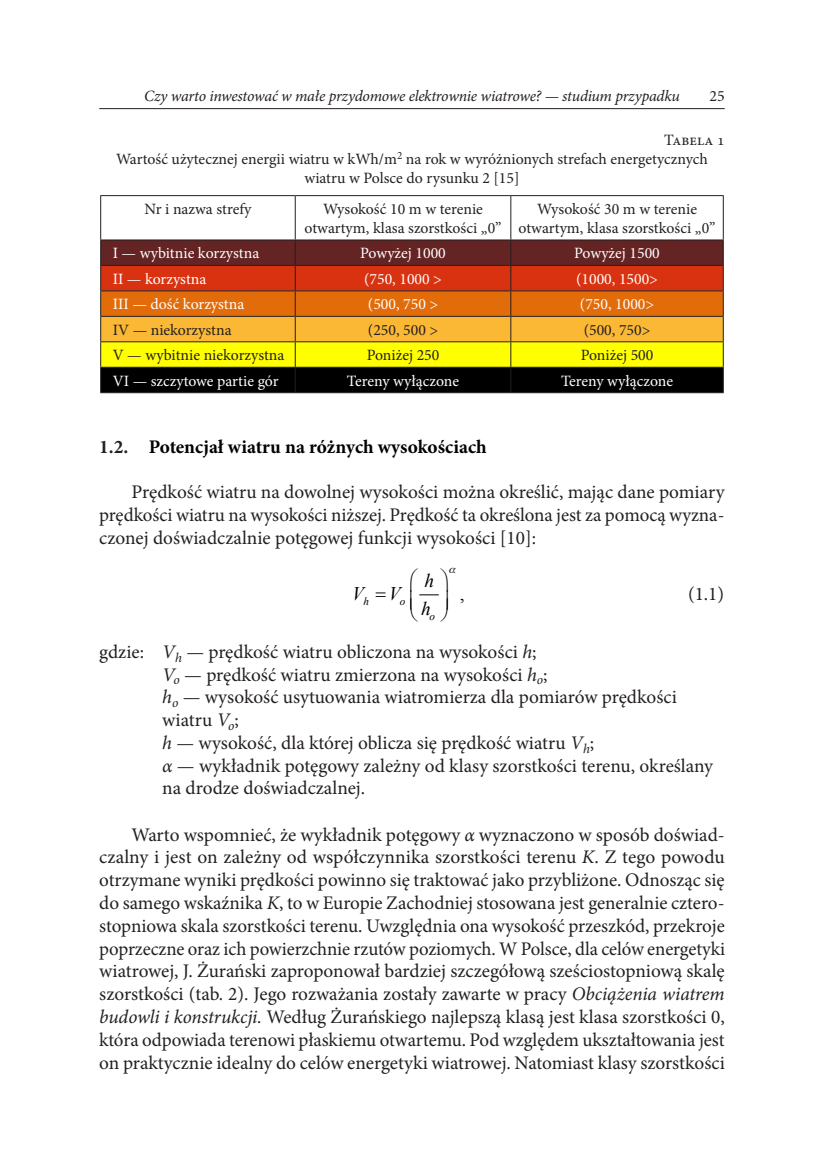
<style>
.page{position:relative;width:824px;height:1166px;background:#fff}
.page>*{position:absolute;margin:0;border:0;box-sizing:border-box;transform-origin:0 0}
.tekst_prosty{font:19.25px/22.8px "Minion Pro";color:#231f20;text-align:justify}
.gdzie{font:19.25px/22.8px "Minion Pro";color:#231f20}
.podtytuł_2{font:700 19.25px "Minion Pro";color:#000}
.rownanie{font:19.25px "Minion Pro";color:#231f20}
.t1{font:italic 19.25px "Times New Roman";color:#000}
.t2{font:19.25px "Times New Roman";color:#000}
.tabela_tekst{font:15.75px/18.9px "Minion Pro";color:#231f20;text-align:center}
.tabela_tekst-2{font:15.75px "Minion Pro";color:#fff}
.tabela_tytuł{font:15.75px/18.9px "Minion Pro";color:#231f20;text-align:center}
.t3{font:italic 15.75px "Minion Pro";letter-spacing:-.015em;color:#231f20}
.tabela_numer{font:15.75px "Minion Pro";color:#231f20}
.t4{font:italic 11.2px "Times New Roman";color:#000}
.s1{color:#231f20}
.s2{font-style:italic}
</style>
<div class="page">
<hr style="left:99px;top:108px;width:625px;height:1px;background:#231f20">
<hr style="left:100px;top:195px;width:195px;height:1px;background:#231f20">
<hr style="left:100px;top:196px;width:1px;height:43px;background:#231f20">
<hr style="left:295px;top:195px;width:216px;height:1px;background:#231f20">
<hr style="left:295px;top:196px;width:1px;height:43px;background:#231f20">
<hr style="left:511px;top:195px;width:212px;height:1px;background:#231f20">
<hr style="left:510px;top:196px;width:1px;height:43px;background:#231f20">
<hr style="left:722px;top:196px;width:1px;height:43px;background:#231f20">
<hr style="left:100px;top:239px;width:195px;height:1px;background:#231f20">
<hr style="left:295px;top:239px;width:216px;height:1px;background:#231f20">
<hr style="left:511px;top:239px;width:212px;height:1px;background:#231f20">
<svg style="left:100px;top:240px;width:623px;height:152px;background:#a96613"></svg>
<hr style="left:100px;top:392px;width:195px;height:1px;background:#231f20">
<hr style="left:295px;top:392px;width:216px;height:1px;background:#231f20">
<hr style="left:511px;top:392px;width:212px;height:1px;background:#231f20">
<svg style="left:419px;top:594px;width:20px;height:2px"></svg>
<p class="t3" style="left:144px;top:85px;width:537px">Czy warto inwestować w małe przydomowe elektrownie wiatrowe? — studium przypadku</p>
<p class="tabela_tytuł" style="left:709px;top:86px;width:17px">25</p>
<p class="tabela_numer" style="left:664px;top:130px;width:62px">Tabela 1</p>
<p class="tabela_tytuł" style="left:116px;top:150px;width:593px">Wartość użytecznej energii wiatru w kWh/m<sup>2</sup> na rok w wyróżnionych strefach energetycznych wiatru w Polsce do rysunku 2 [15]</p>
<p class="tabela_tekst" style="left:144px;top:200px;width:109px">Nr i nazwa strefy</p>
<p class="tabela_tekst" style="left:304px;top:200px;width:198px">Wysokość 10 m w terenie otwartym, klasa szorstkości „0”</p>
<p class="tabela_tekst" style="left:518px;top:200px;width:198px">Wysokość 30 m w terenie otwartym, klasa szorstkości „0”</p>
<p class="tabela_tekst-2" style="left:113px;top:243px;width:148px">I — wybitnie korzystna</p>
<p class="tabela_tekst-2" style="left:360px;top:243px;width:87px">Powyżej 1000</p>
<p class="tabela_tekst-2" style="left:574px;top:243px;width:87px">Powyżej 1500</p>
<p class="tabela_tekst-2" style="left:113px;top:268px;width:95px">II — korzystna</p>
<p class="tabela_tekst-2" style="left:364px;top:268px;width:79px">(750, 1000 &gt;</p>
<p class="tabela_tekst-2" style="left:576px;top:268px;width:83px">(1000, 1500&gt;</p>
<p class="tabela_tekst-2" style="left:113px;top:294px;width:133px">III — dość korzystna</p>
<p class="tabela_tekst-2" style="left:368px;top:294px;width:72px">(500, 750 &gt;</p>
<p class="tabela_tekst-2" style="left:580px;top:294px;width:76px">(750, 1000&gt;</p>
<p class="tabela_tekst" style="left:113px;top:320px;width:120px">IV — niekorzystna</p>
<p class="tabela_tekst" style="left:368px;top:320px;width:72px">(250, 500 &gt;</p>
<p class="tabela_tekst" style="left:583px;top:320px;width:68px">(500, 750&gt;</p>
<p class="tabela_tekst" style="left:113px;top:346px;width:173px">V — wybitnie niekorzystna</p>
<p class="tabela_tekst" style="left:366px;top:346px;width:74px">Poniżej 250</p>
<p class="tabela_tekst" style="left:580px;top:346px;width:74px">Poniżej 500</p>
<p class="tabela_tekst-2" style="left:113px;top:370px;width:167px">VI — szczytowe partie gór</p>
<p class="tabela_tekst-2" style="left:347px;top:370px;width:114px">Tereny wyłączone</p>
<p class="tabela_tekst-2" style="left:561px;top:370px;width:114px">Tereny wyłączone</p>
<p class="podtytuł_2" style="left:99px;top:433px;width:389px"><span class="s1">1.2.</span> Potencjał wiatru na różnych wysokościach</p>
<p class="tekst_prosty" style="left:99px;top:481px;width:627px;text-indent:32px">Prędkość wiatru na dowolnej wysokości można określić, mając dane pomiary prędkości wiatru na wysokości niższej. Prędkość ta określona jest za pomocą wyzna&shy;czonej doświadczalnie potęgowej funkcji wysokości [10]:</p>
<p class="t1" style="left:352px;top:580px;width:13px">V</p>
<p class="t1" style="left:389px;top:580px;width:13px">V</p>
<p class="t4" style="left:363px;top:593px;width:7px">h</p>
<p class="t4" style="left:400px;top:593px;width:7px">o</p>
<p class="t1" style="left:424px;top:568px;width:11px">h</p>
<p class="t1" style="left:421px;top:595px;width:11px">h</p>
<p class="t4" style="left:429px;top:608px;width:7px">o</p>
<p class="t2" style="left:460px;top:580px;width:6px">,</p>
<p class="rownanie" style="left:688px;top:581px;width:38px">(1.1)</p>
<p class="gdzie" style="left:99px;top:640px;width:439px">gdzie: <span class="s2">V</span><sub>h</sub> — prędkość wiatru obliczona na wysokości <span class="s2">h</span>;</p>
<p class="gdzie" style="left:162px;top:663px;width:386px"><span class="s2">V</span><sub>o</sub> — prędkość wiatru zmierzona na wysokości <span class="s2">h</span><sub>o</sub>;</p>
<p class="gdzie" style="left:162px;top:686px;width:516px"><span class="s2">h</span><sub>o</sub> — wysokość usytuowania wiatromierza dla pomiarów prędkości wiatru <span class="s2">V</span><sub>o</sub>;</p>
<p class="gdzie" style="left:162px;top:731px;width:433px"><span class="s2">h</span> — wysokość, dla której oblicza się prędkość wiatru <span class="s2">V</span><sub>h</sub>;</p>
<p class="gdzie" style="left:162px;top:754px;width:552px"><span class="s2">α</span> — wykładnik potęgowy zależny od klasy szorstkości terenu, określany na drodze doświadczalnej.</p>
<p class="tekst_prosty" style="left:99px;top:823px;width:627px;text-indent:32px">Warto wspomnieć, że wykładnik potęgowy <span class="s2">α</span> wyznaczono w sposób doświad&shy;czalny i jest on zależny od współczynnika szorstkości terenu <span class="s2">K</span>. Z tego powodu otrzymane wyniki prędkości powinno się traktować jako przybliżone. Odnosząc się do samego wskaźnika <span class="s2">K</span>, to w Europie Zachodniej stosowana jest generalnie cztero&shy;stopniowa skala szorstkości terenu. Uwzględnia ona wysokość przeszkód, przekroje poprzeczne oraz ich powierzchnie rzutów poziomych. W Polsce, dla celów energetyki wiatrowej, J. Żurański zaproponował bardziej szczegółową sześciostopniową skalę szorstkości (tab. 2). Jego rozważania zostały zawarte w pracy <span class="s2">Obciążenia wiatrem budowli i konstrukcji.</span> Według Żurańskiego najlepszą klasą jest klasa szorstkości 0, która odpowiada terenowi płaskiemu otwartemu. Pod względem ukształtowania jest on praktycznie idealny do celów energetyki wiatrowej. Natomiast klasy szorstkości</p>
</div>
